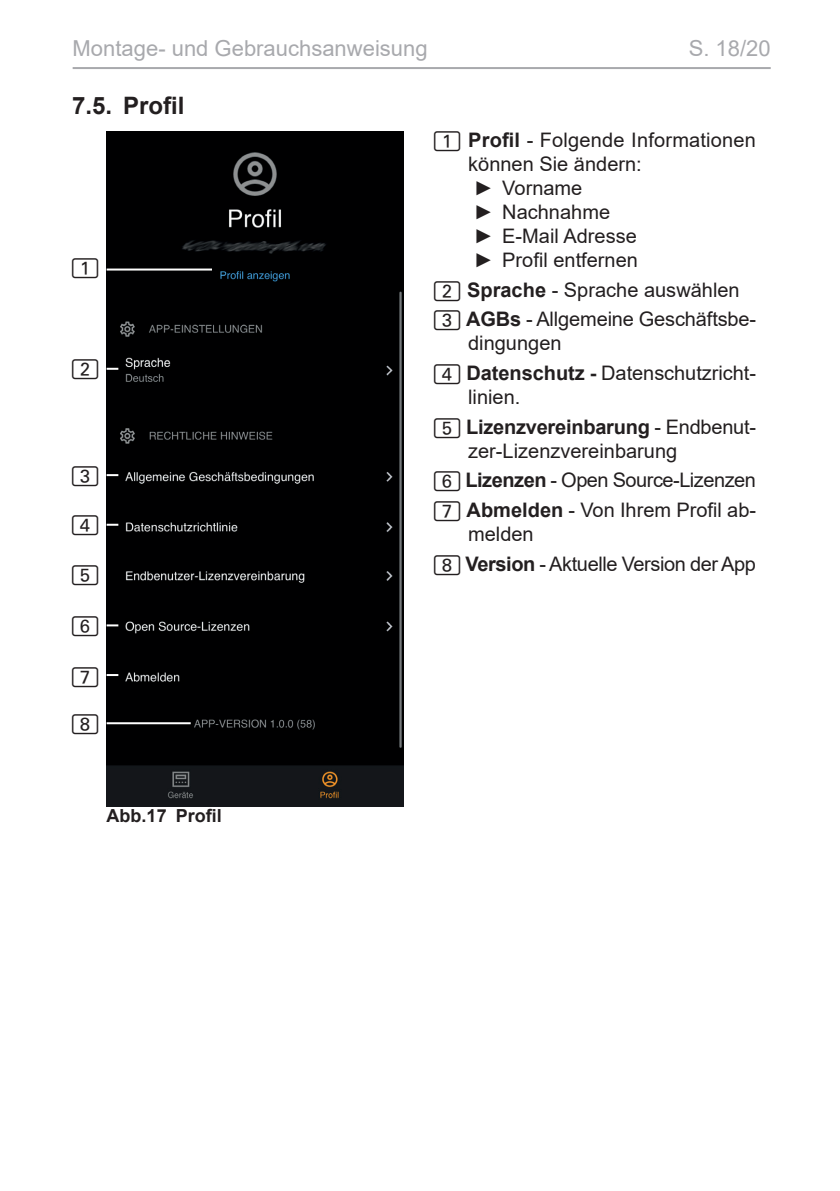
<style>
.page{position:relative;width:840px;height:1191px;background:#fff}
.page>*{position:absolute;margin:0;border:0;box-sizing:border-box;transform-origin:0 0}
.t1{font:700 24px "Arial";color:#231f20}
.t2{font:22px "Arial";color:#a8a9ad}
.t3{font:20px/24px "Arial";color:#231f20}
.t4{font:700 20px/29.6px "Arial";letter-spacing:-.01em;color:#231f20}
.t5{font:20px/29.6px "Arial";letter-spacing:-.02em;color:#231f20}
.t6{font:20px "Num Line Three";color:#231f20}
.t7{font:700 18px "Arial";color:#231f20}
.s1{font-family:"Num Line Three"}
.s2{font-weight:700}
.s3{font-weight:400}
.s4{font-family:"Num Line Three";font-weight:400}
</style>
<div class="page">
<hr style="left:73px;top:67px;width:697px;height:2px;background:#a8a9ad">
<div style="left:107px;top:131px;width:296px;height:440px;background:#000001"></div>
<hr style="left:107px;top:268px;width:105px;height:2px;background:#fff">
<svg style="left:107px;top:368px;width:11px;height:2px"></svg>
<svg style="left:107px;top:474px;width:11px;height:2px"></svg>
<svg style="left:107px;top:524px;width:11px;height:2px"></svg>
<img style="left:107px;top:571px;width:296px;height:235px">
<svg style="left:107px;top:624px;width:11px;height:2px"></svg>
<svg style="left:107px;top:674px;width:11px;height:2px"></svg>
<hr style="left:107px;top:722px;width:83px;height:2px;background:#fff">
<p class="t2" style="left:73px;top:33px;width:356px">Montage- und Gebrauchsanweisung</p>
<p class="t2" style="left:688px;top:33px;width:83px">S. 18/20</p>
<p class="t1" style="left:72px;top:89px;width:114px">7.5. Profil</p>
<p class="t6" style="left:72px;top:259px;width:29px">1</p>
<p class="t6" style="left:72px;top:359px;width:29px">2</p>
<p class="t6" style="left:72px;top:466px;width:29px">3</p>
<p class="t6" style="left:72px;top:515px;width:29px">4</p>
<p class="t6" style="left:72px;top:565px;width:29px">5</p>
<p class="t6" style="left:72px;top:616px;width:29px">6</p>
<p class="t6" style="left:72px;top:667px;width:29px">7</p>
<p class="t6" style="left:72px;top:714px;width:29px">8</p>
<p class="t7" style="left:107px;top:803px;width:117px">Abb.17 Profil</p>
<p class="t3" style="left:468px;top:128px;width:289px;text-indent:-34px"><span class="s1">1</span> <span class="s2">Profil</span> - Folgende Informationen können Sie ändern:<br>► Vorname<br>► Nachnahme<br>► E-Mail Adresse<br>► Profil entfernen</p>
<p class="t3" style="left:434px;top:274px;width:323px;line-height:29.6px"><span class="s1">2</span> <span class="s2">Sprache</span> - Sprache auswählen<br><span class="s1">3</span> <span class="s2">AGBs</span> - Allgemeine Geschäftsbe-</p>
<p class="t3" style="left:434px;top:328px;width:323px;line-height:29.6px;text-indent:34px">dingungen<br><span class="s1">4</span> <span class="s2">Datenschutz -</span> Datenschutzricht-</p>
<p class="t4" style="left:434px;top:382px;width:323px;text-indent:34px"><span class="s3">linien.<br></span><span class="s4">5</span> Lizenzvereinbarung <span class="s3">- Endbenut-</span></p>
<p class="t3" style="left:434px;top:435px;width:323px;line-height:29.6px;text-indent:34px">zer-Lizenzvereinbarung<br><span class="s1">6</span> <span class="s2">Lizenzen</span> - Open Source-Lizenzen<br><span class="s1">7</span> <span class="s2">Abmelden</span> - Von Ihrem Profil ab-</p>
<p class="t5" style="left:434px;top:519px;width:323px;text-indent:34px">melden<br><span class="s1">8</span> <span class="s2">Version</span> - Aktuelle Version der App</p>
</div>
